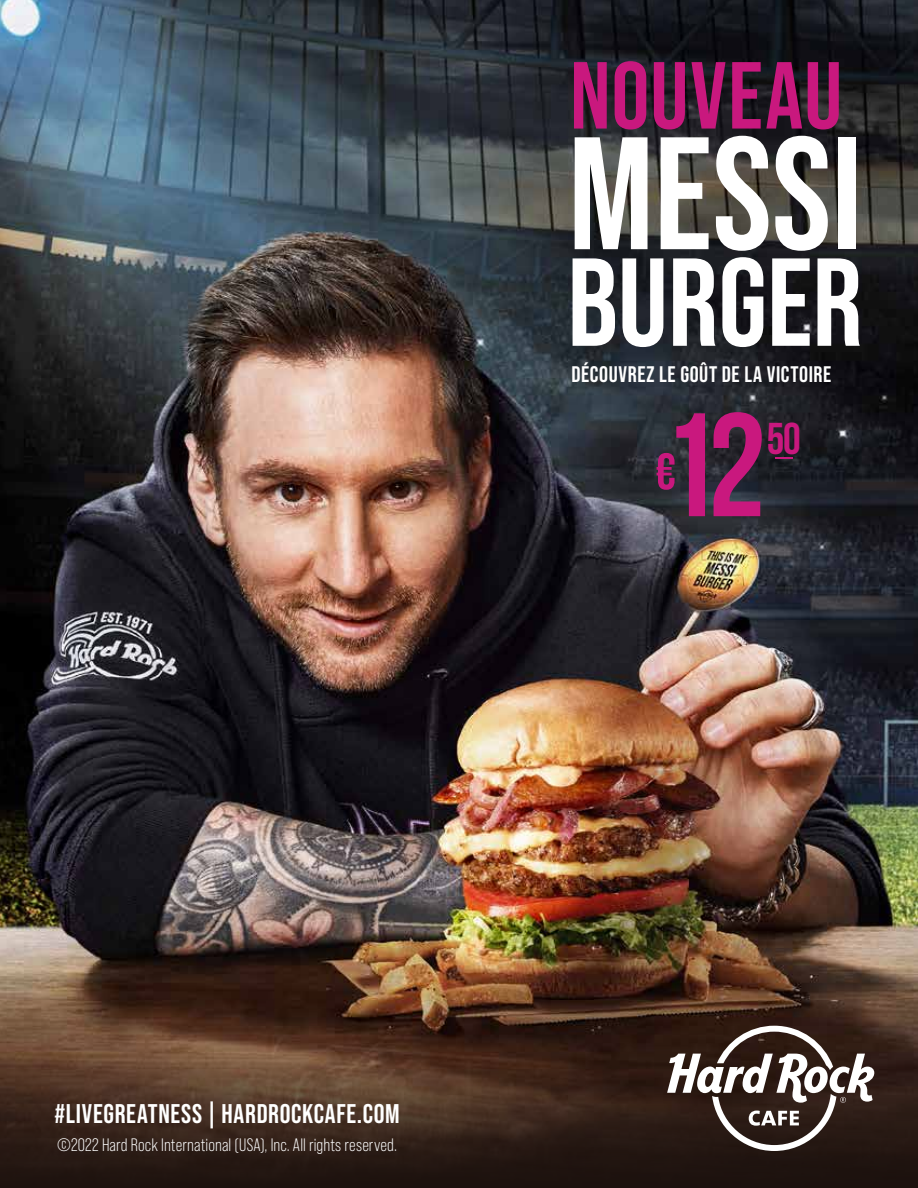
<style>
.page{position:relative;width:918px;height:1188px;background:#fff}
.page>*{position:absolute;margin:0;border:0;box-sizing:border-box;transform-origin:0 0}
.t1{font:147px "Bebas Neue";color:#c9187e}
.t2{font:700 94.95px "Bebas Neue Pro";letter-spacing:.015em;color:#c9187e}
.t3{font:51.45px "Bebas Neue";color:#c9187e}
.t4{font:44.55px "Bebas Neue";color:#c9187e}
.t5{font:700 27px "Bebas Neue Pro";letter-spacing:.03em;color:#fff}
.t6{font:700 22.5px "Bebas Neue Pro";letter-spacing:.03em;color:#fff}
.t7{font:18px "Bebas Neue Pro";letter-spacing:.005em;color:#fff}
</style>
<div class="page">
<img style="left:0;top:0;width:918px;height:946px">
<svg style="left:0;top:946px;width:918px;height:242px;background:#493123"></svg>
<svg style="left:775px;top:457px;width:18px;height:2px"></svg>
<svg style="left:667px;top:1026px;width:207px;height:125px"></svg>
<svg style="left:575px;top:137px;width:73px;height:112px"></svg>
<svg style="left:661px;top:137px;width:48px;height:112px"></svg>
<svg style="left:716px;top:136px;width:52px;height:115px"></svg>
<svg style="left:775px;top:136px;width:53px;height:115px"></svg>
<div style="left:838px;top:137px;width:17px;height:112px;background:#fff"></div>
<svg style="left:573px;top:258px;width:42px;height:88px"></svg>
<svg style="left:622px;top:258px;width:41px;height:89px"></svg>
<svg style="left:673px;top:258px;width:42px;height:88px"></svg>
<svg style="left:722px;top:257px;width:41px;height:90px"></svg>
<svg style="left:772px;top:258px;width:38px;height:88px"></svg>
<svg style="left:818px;top:258px;width:42px;height:88px"></svg>
<h2 class="t2" style="left:570px;top:41px;width:274px">NOUVEAU</h2>
<p class="t6" style="left:572px;top:361px;width:261px">DÉCOUVREZ LE GOÛT DE LA VICTOIRE</p>
<h1 class="t1" style="left:661px;top:385px;width:107px">12</h1>
<h3 class="t4" style="left:767px;top:415px;width:36px">50</h3>
<h3 class="t3" style="left:656px;top:443px;width:22px">€</h3>
<h3 class="t5" style="left:54px;top:1099px;width:347px">#LIVEGREATNESS | HARDROCKCAFE.COM</h3>
<p class="t7" style="left:57px;top:1135px;width:341px">©2022 Hard Rock International (USA), Inc. All rights reserved.</p>
</div>
